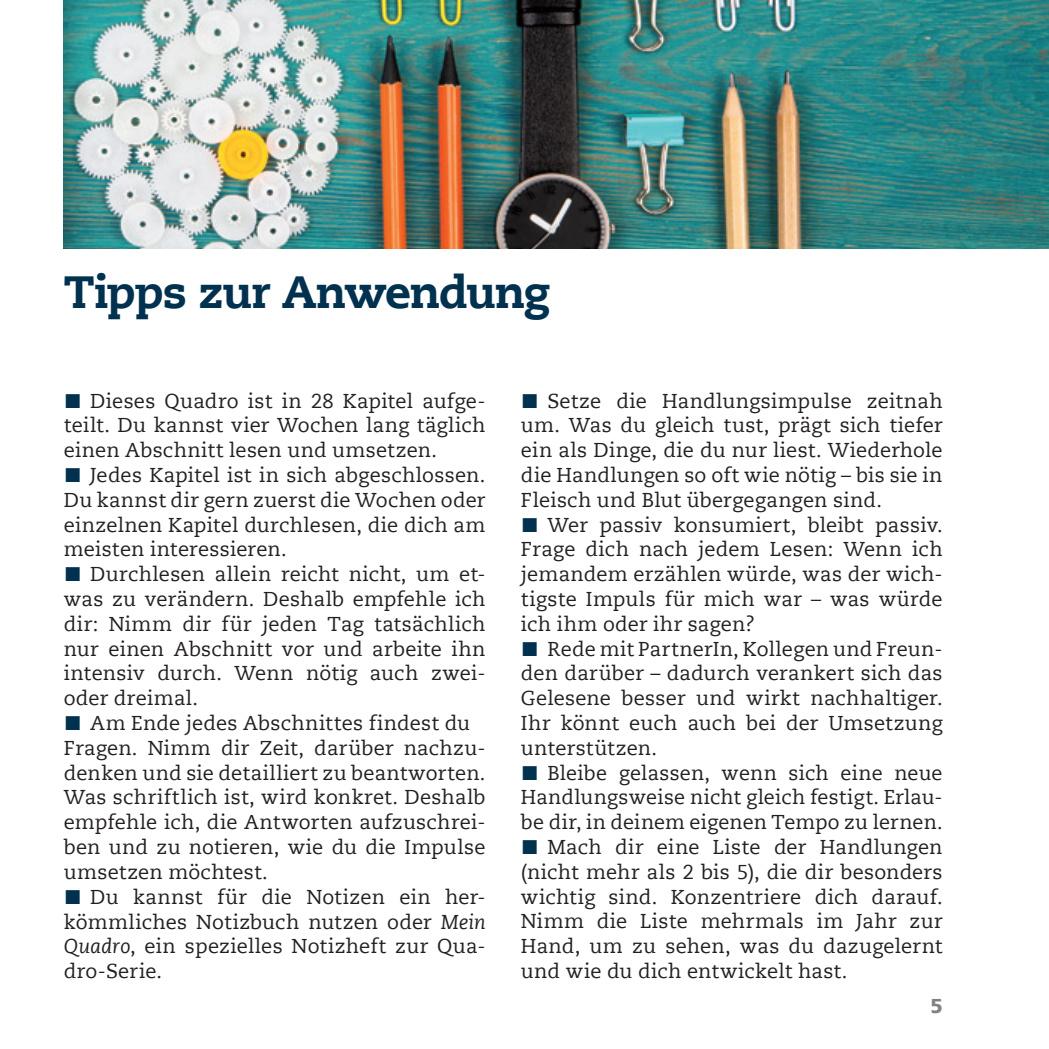
<style>
.page{position:relative;width:1049px;height:1049px;background:#fff}
.page>*{position:absolute;margin:0;border:0;box-sizing:border-box;transform-origin:0 0}
.t1{font:800 45px "Caecilia LT";letter-spacing:-.03em;color:#00314f}
.t2{font:20px/24.8px "Caecilia LT";letter-spacing:.01em;color:#231f20;text-align:justify}
.t3{font:900 20px "Frutiger LT";color:#808285}
.s1{font-family:"Arial";font-size:30px;color:#00314f}
.s2{font-style:italic}
</style>
<div class="page">
<img style="left:63px;top:0;width:986px;height:249px">
<h1 class="t1" style="left:64px;top:265px;width:488px">Tipps zur Anwendung</h1>
<p class="t2" style="left:64px;top:389px;width:423px"><span class="s1">■</span> Dieses Quadro ist in 28 Kapitel aufge&shy;teilt. Du kannst vier Wochen lang täglich einen Abschnitt lesen und umsetzen.</p>
<p class="t2" style="left:64px;top:463px;width:423px"><span class="s1">■</span> Jedes Kapitel ist in sich abgeschlossen.<br>Du kannst dir gern zuerst die Wochen oder einzelnen Kapitel durchlesen, die dich am meisten interessieren.</p>
<p class="t2" style="left:64px;top:562px;width:423px"><span class="s1">■</span> Durchlesen allein reicht nicht, um et&shy;was zu verändern. Deshalb empfehle ich dir: Nimm dir für jeden Tag tatsächlich nur einen Abschnitt vor und arbeite ihn intensiv durch. Wenn nötig auch zwei&shy;oder dreimal.</p>
<p class="t2" style="left:64px;top:711px;width:423px;text-align:left"><span class="s1">■</span> Am Ende jedes Abschnittes findest du Fragen. Nimm dir Zeit, darüber nachzu&shy;denken und sie detailliert zu beantworten.<br>Was schriftlich ist, wird konkret. Deshalb empfehle ich, die Antworten aufzuschrei&shy;ben und zu notieren, wie du die Impulse umsetzen möchtest.</p>
<p class="t2" style="left:64px;top:885px;width:423px"><span class="s1">■</span> Du kannst für die Notizen ein her&shy;kömmliches Notizbuch nutzen oder <span class="s2">Mein Quadro</span>, ein spezielles Notizheft zur Qua&shy;dro-Serie.</p>
<p class="t2" style="left:521px;top:389px;width:423px"><span class="s1">■</span> Setze die Handlungsimpulse zeitnah um. Was du gleich tust, prägt sich tiefer ein als Dinge, die du nur liest. Wiederhole die Handlungen so oft wie nötig – bis sie in Fleisch und Blut übergegangen sind.</p>
<p class="t2" style="left:521px;top:513px;width:423px"><span class="s1">■</span> Wer passiv konsumiert, bleibt passiv.<br>Frage dich nach jedem Lesen: Wenn ich jemandem erzählen würde, was der wich&shy;tigste Impuls für mich war – was würde ich ihm oder ihr sagen?</p>
<p class="t2" style="left:521px;top:637px;width:423px"><span class="s1">■</span> Rede mit PartnerIn, Kollegen und Freun&shy;den darüber – dadurch verankert sich das Gelesene besser und wirkt nachhaltiger.<br>Ihr könnt euch auch bei der Umsetzung unterstützen.</p>
<p class="t2" style="left:521px;top:761px;width:423px"><span class="s1">■</span> Bleibe gelassen, wenn sich eine neue Handlungsweise nicht gleich festigt. Erlau&shy;be dir, in deinem eigenen Tempo zu lernen.</p>
<p class="t2" style="left:521px;top:835px;width:423px"><span class="s1">■</span> Mach dir eine Liste der Handlungen (nicht mehr als 2 bis 5), die dir besonders wichtig sind. Konzentriere dich darauf.<br>Nimm die Liste mehrmals im Jahr zur Hand, um zu sehen, was du dazugelernt und wie du dich entwickelt hast.</p>
<p class="t3" style="left:930px;top:994px;width:14px">5</p>
</div>
